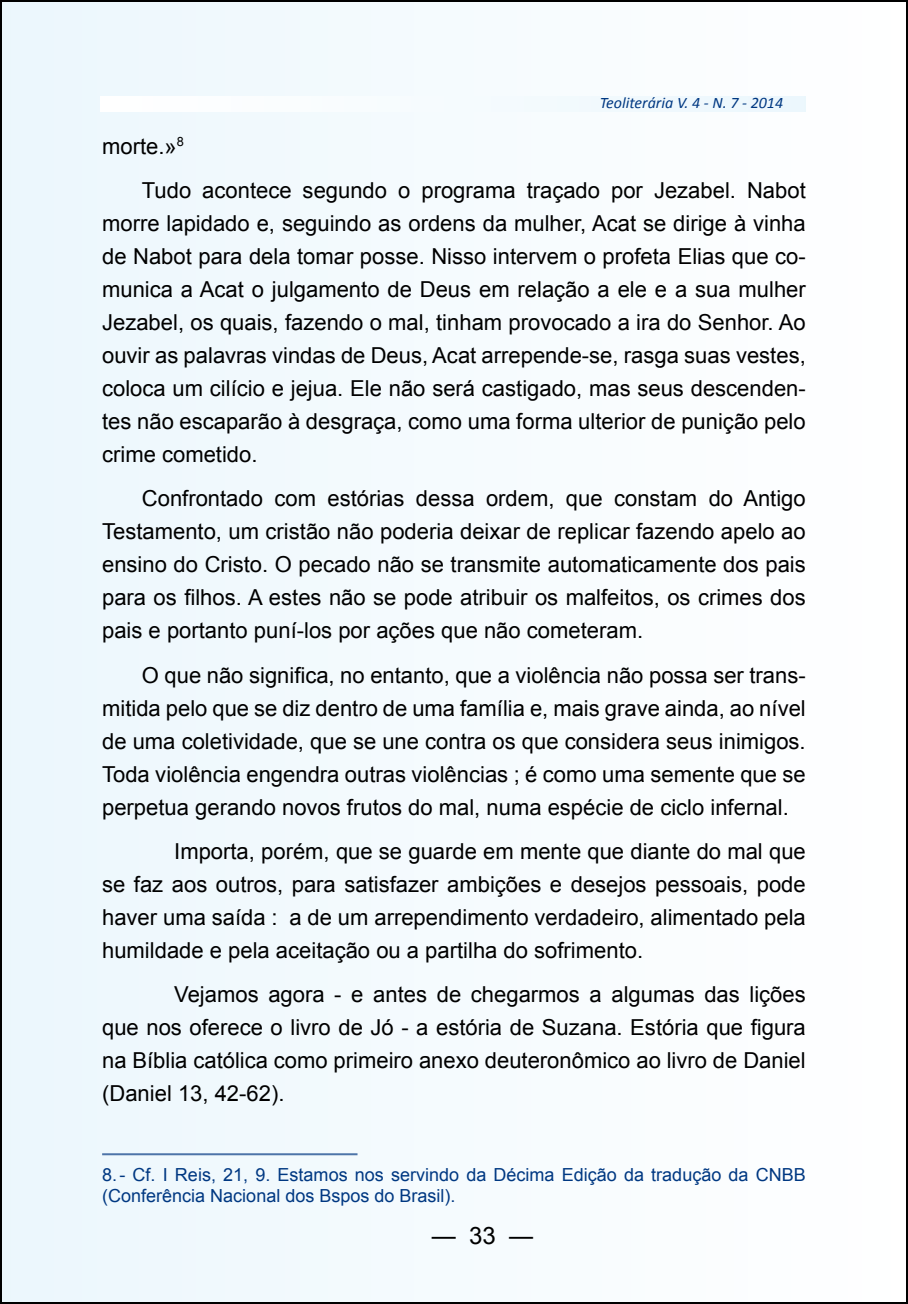
<style>
.page{position:relative;width:908px;height:1304px;background:#fff}
.page>*{position:absolute;margin:0;border:0;box-sizing:border-box;transform-origin:0 0}
.t1{font:24px "Arial";color:#000}
.t2{font:22px/33px "Arial";color:#000;text-align:justify}
.t3{font:18px/21px "Arial";color:#003882}
.t4{font:italic 16px "Calibri";color:#003882}
</style>
<div class="page">
<div style="left:1px;top:1px;width:905px;height:1302px;background:#f5fbfe"></div>
<hr style="left:102px;top:1153px;width:255px;height:2px;background:#4d74a8">
<p class="t4" style="left:599px;top:93px;width:185px">Teoliterária V. 4 - N. 7 - 2014</p>
<p class="t2" style="left:142px;top:124px;width:665px;line-height:44.4px;text-indent:-40px">morte.»<sup>8<br></sup>Tudo acontece segundo o programa traçado por Jezabel. Nabot</p>
<p class="t2" style="left:102px;top:207px;width:704px">morre lapidado e, seguindo as ordens da mulher, Acat se dirige à vinha de Nabot para dela tomar posse. Nisso intervem o profeta Elias que co&shy;munica a Acat o julgamento de Deus em relação a ele e a sua mulher Jezabel, os quais, fazendo o mal, tinham provocado a ira do Senhor. Ao ouvir as palavras vindas de Deus, Acat arrepende-se, rasga suas vestes, coloca um cilício e jejua. Ele não será castigado, mas seus descenden&shy;tes não escaparão à desgraça, como uma forma ulterior de punição pelo crime cometido.</p>
<p class="t2" style="left:102px;top:482px;width:704px;text-indent:40px">Confrontado com estórias dessa ordem, que constam do Antigo Testamento, um cristão não poderia deixar de replicar fazendo apelo ao ensino do Cristo. O pecado não se transmite automaticamente dos pais para os filhos. A estes não se pode atribuir os malfeitos, os crimes dos pais e portanto puní-los por ações que não cometeram.</p>
<p class="t2" style="left:102px;top:659px;width:704px;text-indent:40px">O que não significa, no entanto, que a violência não possa ser trans&shy;mitida pelo que se diz dentro de uma família e, mais grave ainda, ao nível de uma coletividade, que se une contra os que considera seus inimigos.<br>Toda violência engendra outras violências ; é como uma semente que se perpetua gerando novos frutos do mal, numa espécie de ciclo infernal.</p>
<p class="t2" style="left:102px;top:835px;width:704px;text-indent:72px">Importa, porém, que se guarde em mente que diante do mal que se faz aos outros, para satisfazer ambições e desejos pessoais, pode haver uma saída : a de um arrependimento verdadeiro, alimentado pela humildade e pela aceitação ou a partilha do sofrimento.</p>
<p class="t2" style="left:102px;top:978px;width:704px;text-indent:72px">Vejamos agora - e antes de chegarmos a algumas das lições que nos oferece o livro de Jó - a estória de Suzana. Estória que figura na Bíblia católica como primeiro anexo deuteronômico ao livro de Daniel (Daniel 13, 42-62).</p>
<p class="t3" style="left:102px;top:1164px;width:704px">8.- Cf. I Reis, 21, 9. Estamos nos servindo da Décima Edição da tradução da CNBB (Conferência Nacional dos Bspos do Brasil).</p>
<p class="t1" style="left:431px;top:1219px;width:103px">— 33 —</p>
</div>
